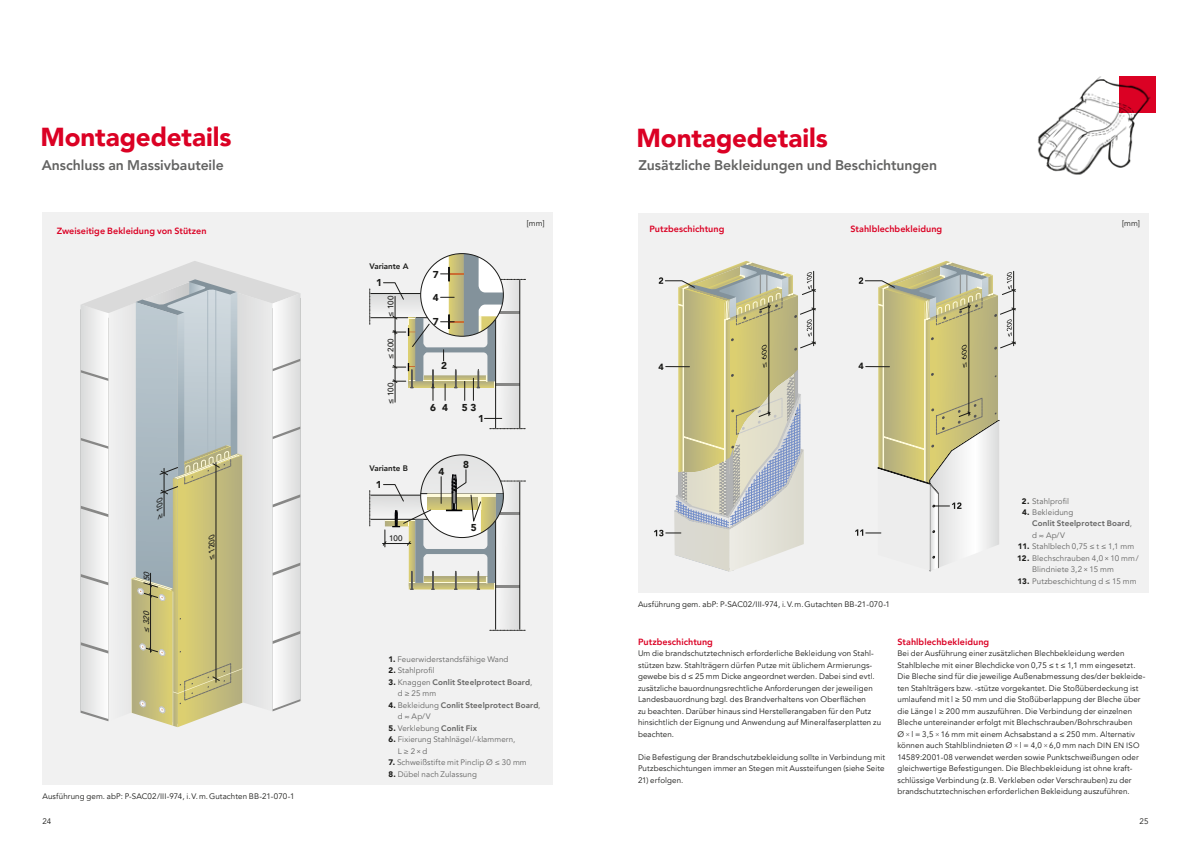
<style>
.page{position:relative;width:1191px;height:842px;background:#fff}
.page>*{position:absolute;margin:0;border:0;box-sizing:border-box;transform-origin:0 0}
.t1{font:900 26px "Avenir LT Pro";letter-spacing:-.005em;color:#db0124}
.t2{font:800 14px "Avenir LT Pro";letter-spacing:-.005em;color:#636362}
.t3{font:900 10px "Avenir LT Pro";color:#1a1a18}
.t4{font:800 9px "Avenir LT Pro";letter-spacing:.005em;color:#db0124}
.t5{font:900 9px "Avenir LT Pro";color:#1a1a18}
.t6{font:8px/11.5px "Avenir LT Pro";letter-spacing:.01em;color:#1a1a18}
.t7{font:8px/11.5px "Avenir LT Pro";letter-spacing:.01em;color:#636362}
.t8{font:800 8px/11.5px "Avenir LT Pro";letter-spacing:.015em;color:#636362}
.t9{font:800 8px "Avenir LT Pro";color:#1a1a18}
.t10{font:500 8px "Avenir LT Pro";color:#1a1a18}
.t11{font:italic 500 8px "Avenir LT Pro";color:#1a1a18}
.s1{font-weight:900;color:#1a1a18}
.s2{font-weight:400}
.s3{font-weight:800}
.s4{color:#636362}
.s5{font-size:7.8px}
</style>
<div class="page">
<div style="left:638px;top:213px;width:510px;height:379px;background:#f1f1f1"></div>
<svg style="left:654px;top:261px;width:162px;height:311px"></svg>
<hr style="left:768px;top:303px;width:1px;height:113px;background:#1a1a18">
<svg style="left:855px;top:261px;width:160px;height:310px"></svg>
<img style="left:1037px;top:76px;width:119px;height:99px">
<svg style="left:1118px;top:76px;width:37px;height:37px"></svg>
<div style="left:43px;top:213px;width:510px;height:572px;background:#f1f1f1"></div>
<svg style="left:370px;top:294px;width:13px;height:23px"></svg>
<hr style="left:370px;top:293px;width:126px;height:1px;background:#1a1a18">
<hr style="left:370px;top:317px;width:126px;height:1px;background:#1a1a18">
<svg style="left:369px;top:289px;width:1px;height:35px"></svg>
<svg style="left:383px;top:254px;width:142px;height:175px"></svg>
<svg style="left:369px;top:455px;width:156px;height:176px"></svg>
<svg style="left:81px;top:261px;width:219px;height:466px"></svg>
<hr style="left:164px;top:468px;width:1px;height:48px;background:#1a1a18">
<h1 class="t1" style="left:40px;top:121px;width:193px">Montagedetails</h1>
<h2 class="t2" style="left:42px;top:157px;width:184px">Anschluss an Massivbauteile</h2>
<p class="t4" style="left:57px;top:225px;width:151px">Zweiseitige Bekleidung von Stützen</p>
<p class="t11" style="left:155px;top:518px;width:27px;rotate:-90deg">≥100</p>
<p class="t11" style="left:142px;top:581px;width:13px;rotate:-90deg">50</p>
<p class="t11" style="left:142px;top:633px;width:25px;rotate:-90deg">≤320</p>
<p class="t11" style="left:207px;top:559px;width:31px;rotate:-90deg">≤1200</p>
<p class="t6" style="left:43px;top:791px;width:253px">Ausführung gem. abP: P-SAC02/III-974, i.V.m.Gutachten BB-21-070-1</p>
<h1 class="t1" style="left:636px;top:122px;width:193px">Montagedetails</h1>
<h2 class="t2" style="left:638px;top:157px;width:300px">Zusätzliche Bekleidungen und Beschichtungen</h2>
<p class="t9" style="left:369px;top:262px;width:41px">Variante A</p>
<p class="t3" style="left:376px;top:276px;width:7px">1</p>
<p class="t10" style="left:386px;top:317px;width:22px;rotate:-90deg">≤ 100</p>
<p class="t10" style="left:386px;top:359px;width:22px;rotate:-90deg">≤ 200</p>
<p class="t10" style="left:386px;top:404px;width:22px;rotate:-90deg">≤ 100</p>
<p class="t9" style="left:369px;top:463px;width:40px">Variante B</p>
<p class="t3" style="left:376px;top:478px;width:7px">1</p>
<p class="t10" style="left:389px;top:534px;width:15px">100</p>
<p class="t3" style="left:433px;top:268px;width:7px">7</p>
<p class="t3" style="left:433px;top:292px;width:7px">4</p>
<p class="t3" style="left:433px;top:315px;width:7px">7</p>
<p class="t3" style="left:441px;top:360px;width:7px">2</p>
<p class="t3" style="left:430px;top:402px;width:20px">6 4</p>
<p class="t3" style="left:462px;top:402px;width:16px">5 3</p>
<p class="t3" style="left:438px;top:465px;width:7px">4</p>
<p class="t3" style="left:478px;top:413px;width:7px">1</p>
<p class="t3" style="left:463px;top:459px;width:7px">8</p>
<p class="t3" style="left:471px;top:521px;width:7px">5</p>
<p class="t6" style="left:527px;top:218px;width:19px">[mm]</p>
<p class="t6" style="left:1122px;top:218px;width:19px">[mm]</p>
<p class="t4" style="left:649px;top:224px;width:76px">Putzbeschichtung</p>
<p class="t4" style="left:850px;top:224px;width:93px">Stahlblechbekleidung</p>
<p class="t5" style="left:658px;top:361px;width:7px">4</p>
<p class="t5" style="left:858px;top:360px;width:7px">4</p>
<p class="t6" style="left:638px;top:598px;width:253px">Ausführung gem. abP: P-SAC02/III-974, i.V.m.Gutachten BB-21-070-1</p>
<p class="t7" style="left:1022px;top:495px;width:48px"><span class="s1">2.</span> Stahlprofil</p>
<p class="t8" style="left:1032px;top:506px;width:101px;text-indent:-10px"><span class="s1">4.</span> <span class="s2">Bekleidung<br></span>Conlit Steelprotect Board<span class="s2">, d ≈ Ap/V</span></p>
<p class="t7" style="left:1018px;top:541px;width:118px"><span class="s1">11.</span> Stahlblech 0,75 ≤ t ≤ 1,1 mm</p>
<p class="t7" style="left:1032px;top:553px;width:108px;text-indent:-15px"><span class="s1">12.</span> Blechschrauben 4,0×10 mm/<br>Blindniete 3,2×15 mm</p>
<p class="t7" style="left:1017px;top:576px;width:121px"><span class="s1">13.</span> Putzbeschichtung d ≤ 15 mm</p>
<p class="t7" style="left:388px;top:653px;width:122px"><span class="s1">1.</span> Feuerwiderstandsfähige Wand</p>
<p class="t7" style="left:388px;top:665px;width:48px"><span class="s1">2.</span> Stahlprofil</p>
<p class="t8" style="left:398px;top:676px;width:136px;text-indent:-9px"><span class="s1">3.</span> <span class="s2">Knaggen</span> Conlit Steelprotect Board<span class="s2">, d ≥ 25 mm</span></p>
<p class="t8" style="left:398px;top:699px;width:144px;text-indent:-9px"><span class="s1">4.</span> <span class="s2">Bekleidung</span> Conlit Steelprotect Board<span class="s2">, d ≈ Ap/V</span></p>
<p class="t7" style="left:388px;top:722px;width:90px"><span class="s1">5.</span> Verklebung <span class="s3">Conlit Fix</span></p>
<p class="t7" style="left:398px;top:734px;width:119px;text-indent:-9px"><span class="s1">6.</span> Fixierung Stahlnägel/-klammern,<br>L ≥ 2×d</p>
<p class="t7" style="left:388px;top:757px;width:140px"><span class="s1">7.</span> Schweißstifte mit Pinclip Ø ≤ 30 mm</p>
<p class="t7" style="left:388px;top:768px;width:90px"><span class="s1">8.</span> Dübel nach Zulassung</p>
<p class="t4" style="left:638px;top:636px;width:76px">Putzbeschichtung</p>
<p class="t6" style="left:638px;top:648px;width:245px">Um die brandschutztechnisch erforderliche Bekleidung von Stahl&shy;stützen bzw. Stahlträgern dürfen Putze mit üblichem Armierungs&shy;gewebe bis d ≤ 25 mm Dicke angeordnet werden. Dabei sind evtl. zusätzliche bauordnungsrechtliche Anforderungen der jeweiligen Landesbauordnung bzgl. des Brandverhaltens von Oberflächen<br>zu beachten. Darüber hinaus sind Herstellerangaben für den Putz hinsichtlich der Eignung und Anwendung auf Mineralfaserplatten zu beachten.</p>
<p class="t6" style="left:638px;top:751px;width:249px">Die Befestigung der Brandschutzbekleidung sollte in Verbindung mit<br>Putzbeschichtungen immer an Stegen mit Aussteifungen (siehe Seite</p>
<p class="t6" style="left:638px;top:774px;width:47px">21) erfolgen.</p>
<p class="t4" style="left:897px;top:636px;width:93px">Stahlblechbekleidung</p>
<p class="t6" style="left:897px;top:648px;width:249px">Bei der Ausführung einer zusätzlichen Blechbekleidung werden Stahlbleche mit einer Blechdicke von 0,75 ≤ t ≤ 1,1 mm eingesetzt.<br>Die Bleche sind für die jeweilige Außenabmessung des/der bekleide&shy;ten Stahlträgers bzw. -stütze vorgekantet. Die Stoßüberdeckung ist umlaufend mit l ≥ 50 mm und die Stoßüberlappung der Bleche über die Länge l ≥ 200 mm auszuführen. Die Verbindung der einzelnen Bleche untereinander erfolgt mit Blechschrauben/Bohrschrauben Ø<span class="s4">×</span>l = 3,5<span class="s4">×</span>16 mm mit einem Achsabstand a ≤ 250 mm. Alternativ können auch Stahlblindnieten Ø<span class="s4">×</span>l = 4,0<span class="s4">×</span>6,0 mm nach <span class="s5">DIN EN ISO </span>14589:2001-08 verwendet werden sowie Punktschweißungen oder gleichwertige Befestigungen. Die Blechbekleidung ist ohne kraft&shy;schlüssige Verbindung (z.B. Verkleben oder Verschrauben) zu der brandschutztechnischen erforderlichen Bekleidung auszuführen.</p>
<p class="t6" style="left:43px;top:815px;width:10px">24</p>
<p class="t6" style="left:1139px;top:815px;width:10px">25</p>
</div>
